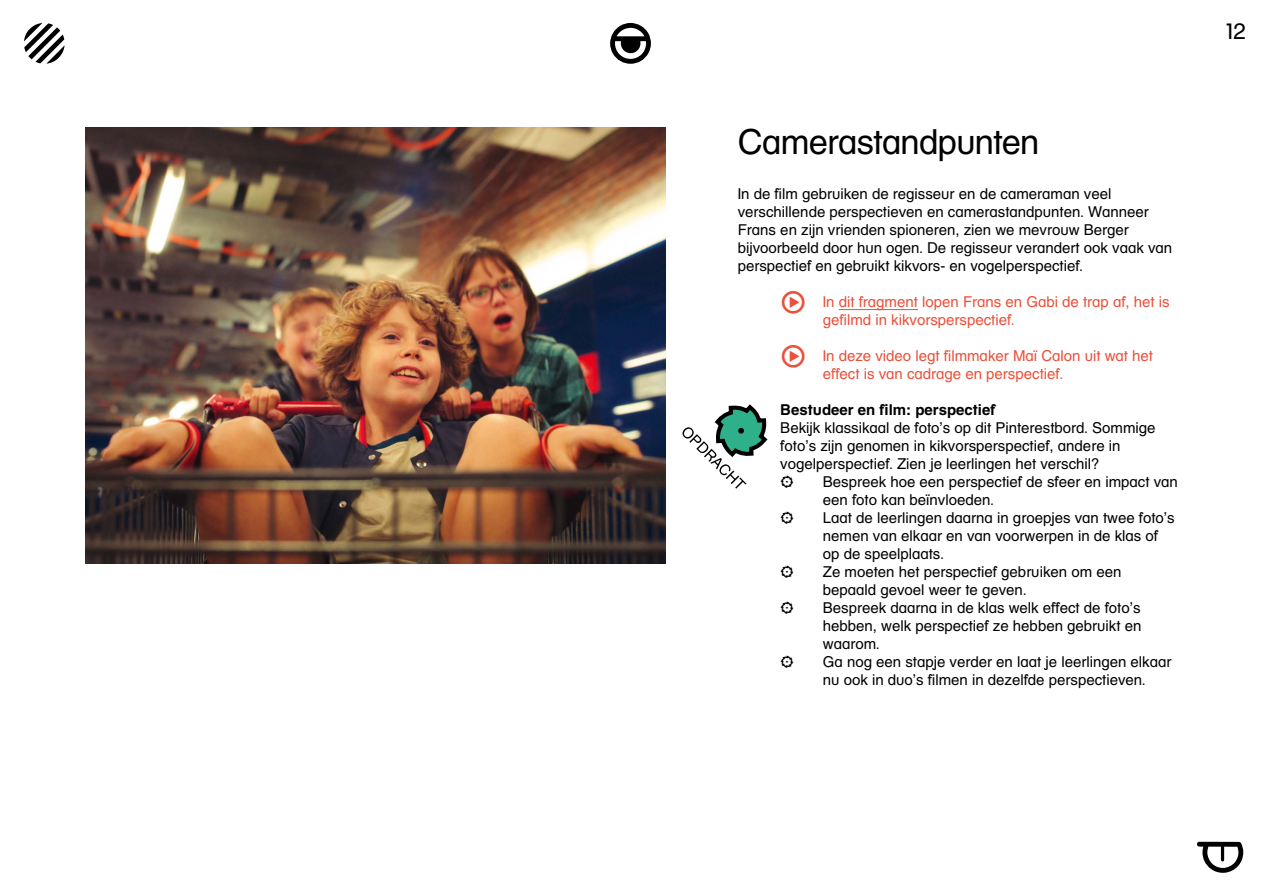
<style>
.page{position:relative;width:1263px;height:893px;background:#fff}
.page>*{position:absolute;margin:0;border:0;box-sizing:border-box;transform-origin:0 0}
.t1{font:34.5px "JEF";letter-spacing:-.02em;color:#000}
.t2{font:22.5px "JEF";color:#000}
.t3{font:15px/18px "JEF";color:#000}
.t4{font:15px/18px "JEF";color:#ea503a}
.t5{font:700 15px "JEF";color:#000}
</style>
<div class="page">
<hr style="left:839px;top:309px;width:79px;height:1px;background:#ea503a">
<img style="left:85px;top:128px;width:581px;height:435px">
<svg style="left:682px;top:404px;width:86px;height:85px"></svg>
<h1 class="t1" style="left:738px;top:121px;width:303px">Camerastandpunten</h1>
<p class="t3" style="left:738px;top:184px;width:436px">In de film gebruiken de regisseur en de cameraman veel verschillende perspectieven en camerastandpunten. Wanneer Frans en zijn vrienden spioneren, zien we mevrouw Berger bijvoorbeeld door hun ogen. De regisseur verandert ook vaak van perspectief en gebruikt kikvors- en vogelperspectief.</p>
<p class="t4" style="left:823px;top:292px;width:348px">In dit fragment lopen Frans en Gabi de trap af, het is gefilmd in kikvorsperspectief.</p>
<p class="t4" style="left:823px;top:346px;width:332px">In deze video legt filmmaker Maï Calon uit wat het effect is van cadrage en perspectief.</p>
<p class="t5" style="left:780px;top:400px;width:217px">Bestudeer en film: perspectief</p>
<p class="t3" style="left:780px;top:418px;width:377px">Bekijk klassikaal de foto’s op dit Pinterestbord. Sommige foto’s zijn genomen in kikvorsperspectief, andere in vogelperspectief. Zien je leerlingen het verschil?</p>
<p class="t3" style="left:823px;top:472px;width:357px">Bespreek hoe een perspectief de sfeer en impact van een foto kan beïnvloeden.<br>Laat de leerlingen daarna in groepjes van twee foto’s nemen van elkaar en van voorwerpen in de klas of op de speelplaats.<br>Ze moeten het perspectief gebruiken om een bepaald gevoel weer te geven.<br>Bespreek daarna in de klas welk effect de foto’s hebben, welk perspectief ze hebben gebruikt en waarom.<br>Ga nog een stapje verder en laat je leerlingen elkaar nu ook in duo’s filmen in dezelfde perspectieven.</p>
<h2 class="t2" style="left:1226px;top:17px;width:21px">12</h2>
</div>
